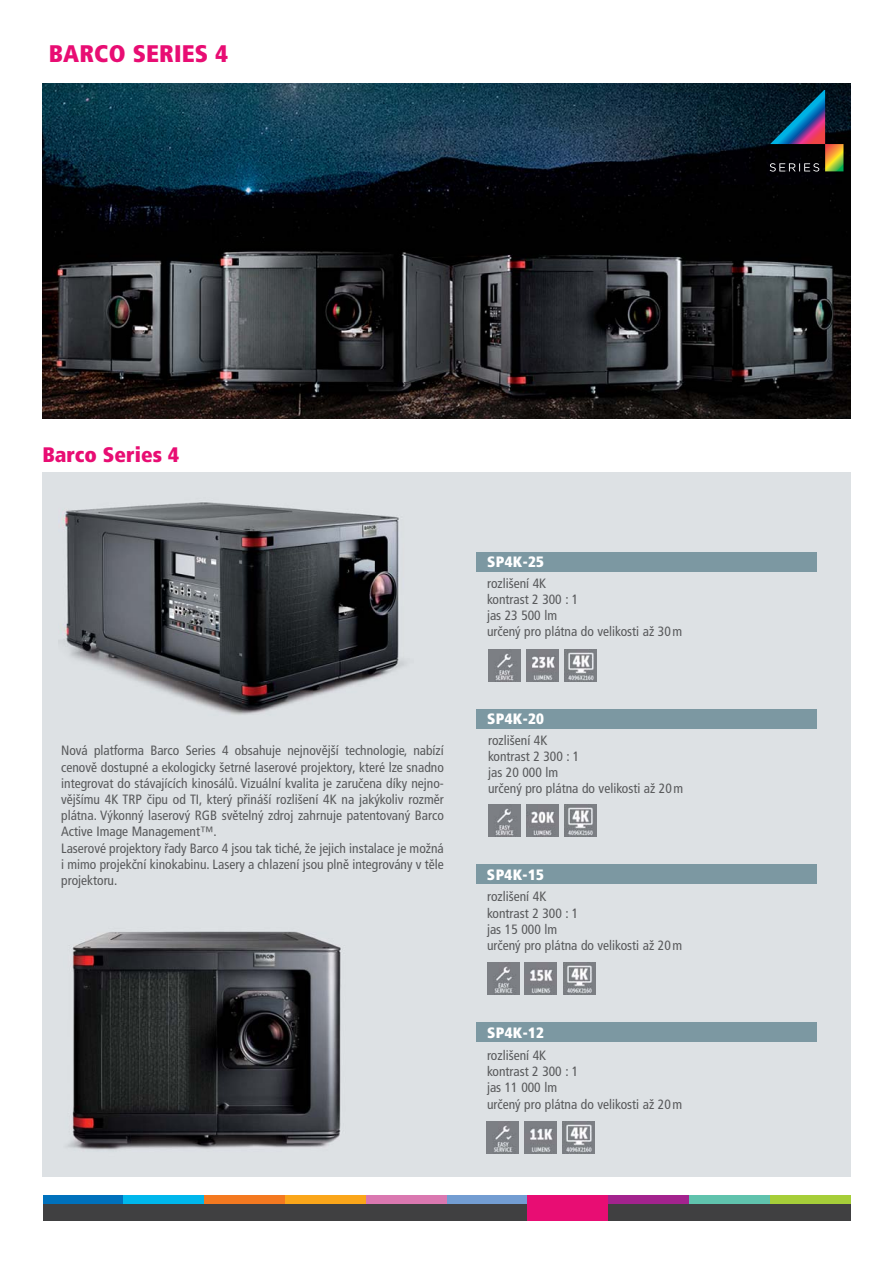
<style>
.page{position:relative;width:893px;height:1263px;background:#fff}
.page>*{position:absolute;margin:0;border:0;box-sizing:border-box;transform-origin:0 0}
.t1{font:900 condensed 24px "Frutiger LT Pro";letter-spacing:.005em;color:#e80d73}
.t2{font:900 condensed 21px "Frutiger LT Pro";color:#e80d73}
.t3{font:900 condensed 15px "Frutiger LT Pro";letter-spacing:.025em;color:#fff}
.t4{font:condensed 13.5px/16.2px "Frutiger LT Pro";color:#58595b}
</style>
<div class="page">
<div style="left:43px;top:473px;width:808px;height:704px;background:#dde1e4"></div>
<img style="left:63px;top:502px;width:342px;height:213px">
<img style="left:67px;top:931px;width:274px;height:219px">
<div style="left:476px;top:552px;width:340px;height:19px;background:#7c98a2"></div>
<img style="left:565px;top:649px;width:32px;height:32px">
<img style="left:489px;top:649px;width:31px;height:32px">
<div style="left:476px;top:1022px;width:340px;height:19px;background:#7c98a2"></div>
<img style="left:525px;top:1121px;width:32px;height:32px">
<img style="left:563px;top:1121px;width:32px;height:32px">
<img style="left:487px;top:1121px;width:32px;height:32px">
<div style="left:476px;top:864px;width:341px;height:19px;background:#7c98a2"></div>
<img style="left:525px;top:962px;width:32px;height:32px">
<img style="left:563px;top:962px;width:32px;height:32px">
<img style="left:487px;top:962px;width:32px;height:32px">
<div style="left:476px;top:709px;width:340px;height:19px;background:#7c98a2"></div>
<img style="left:526px;top:804px;width:32px;height:32px">
<img style="left:564px;top:804px;width:32px;height:32px">
<img style="left:488px;top:804px;width:32px;height:32px">
<img style="left:43px;top:83px;width:808px;height:336px">
<svg style="left:770px;top:90px;width:73px;height:82px;background:#2b3642"></svg>
<img style="left:527px;top:649px;width:31px;height:32px">
<div style="left:43px;top:1203px;width:808px;height:17px;background:#404041"></div>
<div style="left:43px;top:1195px;width:80px;height:8px;background:#0071bc"></div>
<div style="left:204px;top:1195px;width:81px;height:8px;background:#f47920"></div>
<div style="left:285px;top:1195px;width:81px;height:8px;background:#faa61a"></div>
<div style="left:366px;top:1195px;width:81px;height:8px;background:#da78b0"></div>
<div style="left:447px;top:1195px;width:80px;height:8px;background:#739dd2"></div>
<div style="left:527px;top:1195px;width:81px;height:25px;background:#e80d73"></div>
<div style="left:608px;top:1195px;width:81px;height:8px;background:#a3238e"></div>
<div style="left:689px;top:1195px;width:81px;height:8px;background:#60c3ad"></div>
<div style="left:770px;top:1195px;width:81px;height:8px;background:#a6ce39"></div>
<div style="left:123px;top:1195px;width:81px;height:8px;background:#00b7ec"></div>
<h1 class="t1" style="left:49px;top:45px;width:181px">BARCO SERIES 4</h1>
<h2 class="t2" style="left:43px;top:447px;width:138px">Barco Series 4</h2>
<p class="t4" style="left:61px;top:744px;width:384px">Nová platforma Barco Series 4 obsahuje nejnovější technologie, nabízí cenově dostupné a ekologicky šetrné laserové projektory, které lze snadno integrovat do stávajících kinosálů. Vizuální kvalita je zaručena díky nejno&shy;vějšímu 4K TRP čipu od TI, který přináší rozlišení 4K na jakýkoliv rozměr plátna. Výkonný laserový RGB světelný zdroj zahrnuje patentovaný Barco Active Image Management™.<br>Laserové projektory řady Barco 4 jsou tak tiché, že jejich instalace je možná i mimo projekční kinokabinu. Lasery a chlazení jsou plně integrovány v těle projektoru.</p>
<p class="t3" style="left:487px;top:557px;width:59px">SP4K-25</p>
<p class="t4" style="left:487px;top:576px;width:197px">rozlišení 4K<br>kontrast 2 300 : 1<br>jas 23 500 lm<br>určený pro plátna do velikosti až 30 m</p>
<p class="t3" style="left:487px;top:713px;width:59px">SP4K-20</p>
<p class="t4" style="left:488px;top:733px;width:197px">rozlišení 4K<br>kontrast 2 300 : 1<br>jas 20 000 lm<br>určený pro plátna do velikosti až 20 m</p>
<p class="t3" style="left:487px;top:869px;width:59px">SP4K-15</p>
<p class="t4" style="left:487px;top:890px;width:197px">rozlišení 4K<br>kontrast 2 300 : 1<br>jas 15 000 lm<br>určený pro plátna do velikosti až 20 m</p>
<p class="t3" style="left:487px;top:1027px;width:59px">SP4K-12</p>
<p class="t4" style="left:487px;top:1049px;width:197px">rozlišení 4K<br>kontrast 2 300 : 1<br>jas 11 000 lm<br>určený pro plátna do velikosti až 20 m</p>
</div>
